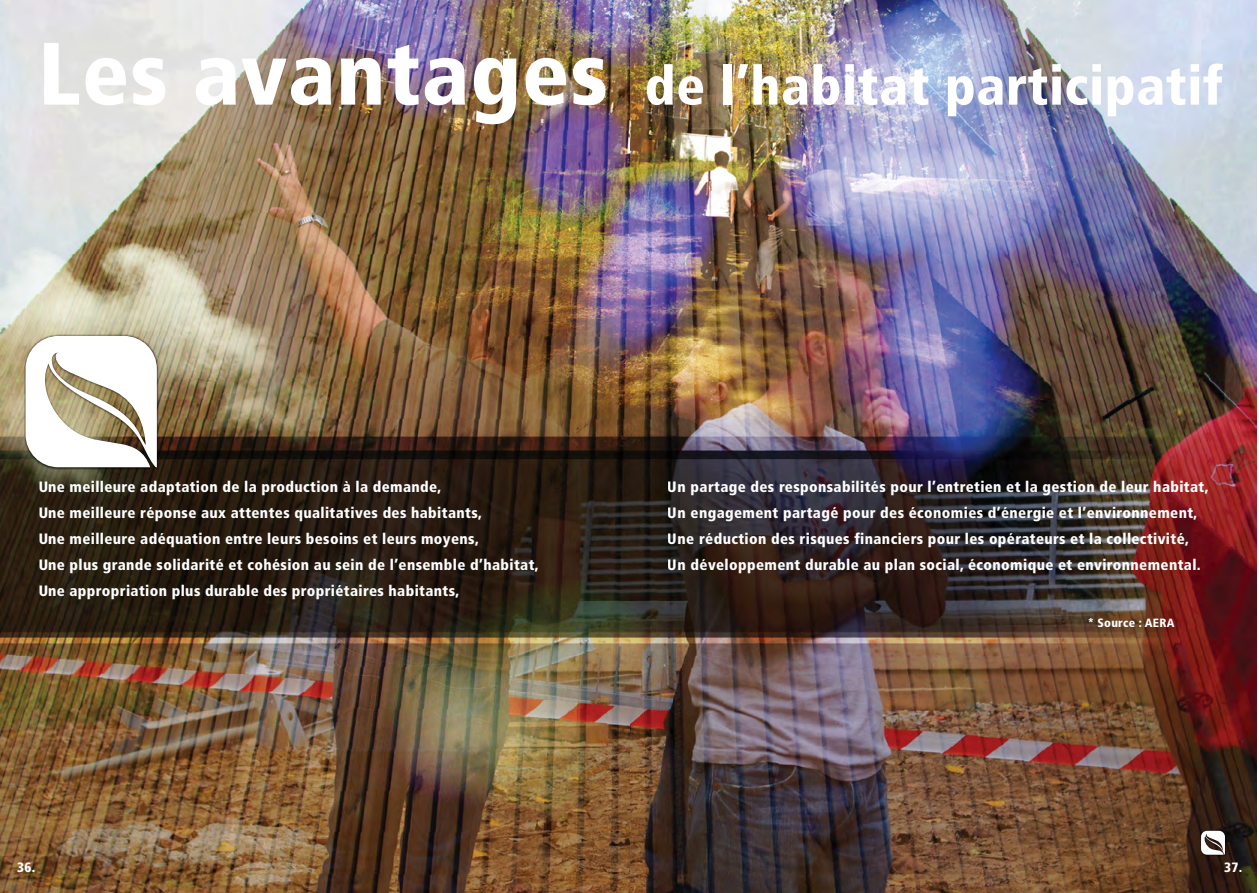
<style>
.page{position:relative;width:1259px;height:893px;background:#fff}
.page>*{position:absolute;margin:0;border:0;box-sizing:border-box;transform-origin:0 0}
.t1{font:900 condensed 54px "Frutiger";letter-spacing:.01em;color:#fff}
.t2{font:900 condensed 15px/26.2px "Frutiger";letter-spacing:.025em;color:#fff}
.t3{font:900 condensed 13.5px "Frutiger";color:#fff}
.t4{font:900 condensed 12px "Frutiger";letter-spacing:.025em;color:#fff}
.s1{font-size:88.5px}
</style>
<div class="page">
<img style="left:629px;top:0;width:627px;height:893px">
<img style="left:0;top:0;width:629px;height:893px">
<div style="left:24px;top:335px;width:135px;height:135px;background:#000;opacity:.75"></div>
<svg style="left:26px;top:336px;width:131px;height:131px"></svg>
<div style="left:1199px;top:829px;width:28px;height:28px;background:#000;opacity:.75"></div>
<svg style="left:1201px;top:831px;width:24px;height:24px"></svg>
<h1 class="t1" style="left:38px;top:53px;width:1186px"><span class="s1">Les avantages</span> de l’habitat participatif</h1>
<p class="t2" style="left:38px;top:473px;width:502px">Une meilleure adaptation de la production à la demande,<br>Une meilleure réponse aux attentes qualitatives des habitants,<br>Une meilleure adéquation entre leurs besoins et leurs moyens,<br>Une plus grande solidarité et cohésion au sein de l’ensemble d’habitat, Une appropriation plus durable des propriétaires habitants,</p>
<p class="t2" style="left:668px;top:473px;width:542px">Un partage des responsabilités pour l’entretien et la gestion de leur habitat, Un engagement partagé pour des économies d’énergie et l’environnement, Une réduction des risques financiers pour les opérateurs et la collectivité, Un développement durable au plan social, économique et environnemental.</p>
<p class="t4" style="left:1087px;top:615px;width:89px">* Source : AERA</p>
<p class="t3" style="left:17px;top:859px;width:20px">36.</p>
<p class="t3" style="left:1224px;top:859px;width:20px">37.</p>
</div>
